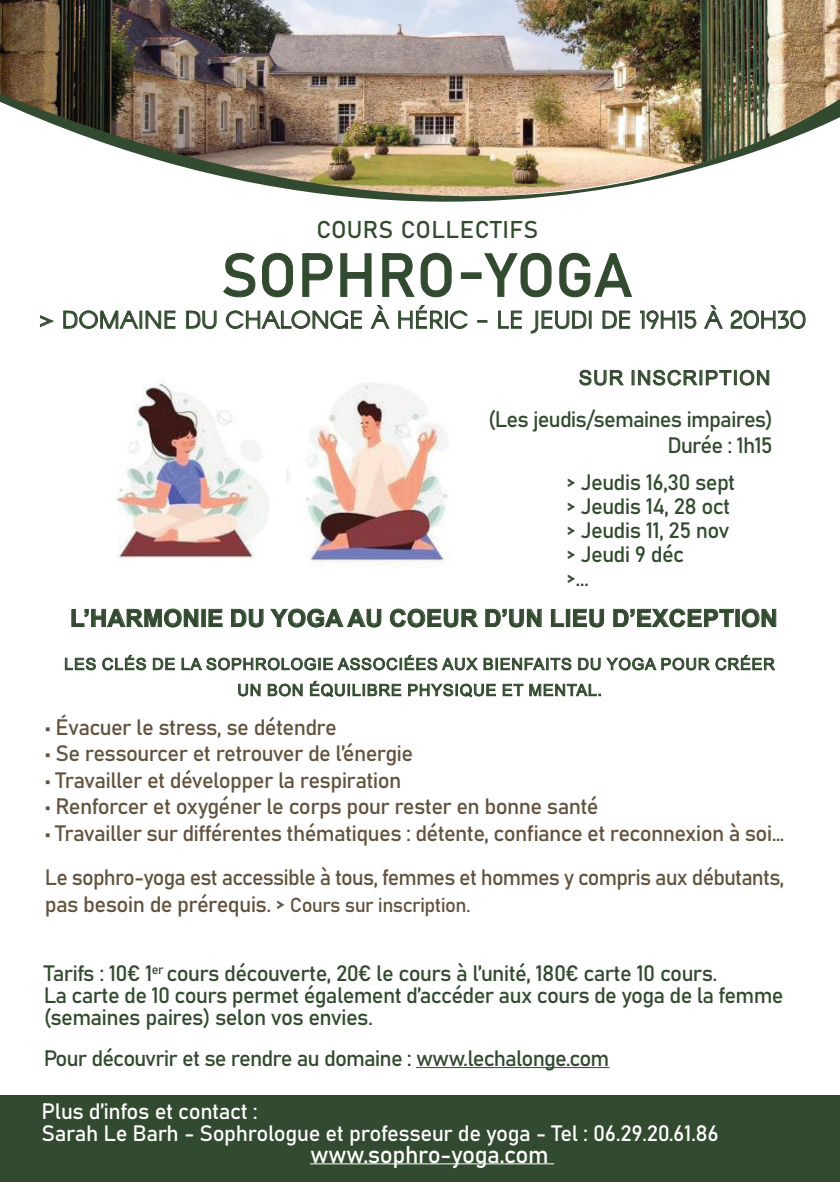
<style>
.page{position:relative;width:840px;height:1191px;background:#fff}
.page>*{position:absolute;margin:0;border:0;box-sizing:border-box;transform-origin:0 0}
.t1{font:60px "Bahnschrift";letter-spacing:.01em;color:#324a2f}
.t2{font:24px "Arcon";letter-spacing:.02em;color:#324a2f}
.t3{font:700 24px "Arial";letter-spacing:.015em;color:#324a2f}
.t4{font:24px "Bahnschrift";letter-spacing:-.02em;color:#fff}
.t5{font:24px "Bahnschrift";letter-spacing:.02em;color:#324a2f}
.t6{font:22px/44.4px "Bahnschrift";letter-spacing:-.03em;color:#62523e}
.t7{font:22px/24px "Bahnschrift";letter-spacing:-.03em;color:#324a2f}
.t8{font:22px/22px "Bahnschrift";letter-spacing:-.02em;color:#fff}
.t9{font:20px "Arial";letter-spacing:.055em;color:#324a2f}
.t10{font:16px/26px "Arial";letter-spacing:.055em;color:#324a2f;text-align:center}
.s1{font-size:20px}
</style>
<div class="page">
<img style="left:0;top:0;width:839px;height:26px">
<img style="left:0;top:26px;width:839px;height:348px">
<svg style="left:578px;top:369px;width:46px;height:17px"></svg>
<svg style="left:637px;top:369px;width:61px;height:17px"></svg>
<svg style="left:705px;top:369px;width:26px;height:17px"></svg>
<div style="left:733px;top:370px;width:3px;height:15px;border:1px solid #324a2f"></div>
<svg style="left:738px;top:369px;width:31px;height:17px"></svg>
<div style="left:0;top:1094px;width:839px;height:87px;background:#324a2f"></div>
<hr style="left:310px;top:1163px;width:244px;height:1px;background:#fff">
<svg style="left:71px;top:608px;width:128px;height:20px"></svg>
<div style="left:201px;top:609px;width:5px;height:18px;border:1px solid #324a2f"></div>
<svg style="left:208px;top:608px;width:15px;height:19px"></svg>
<svg style="left:231px;top:608px;width:151px;height:20px"></svg>
<svg style="left:390px;top:608px;width:152px;height:20px"></svg>
<svg style="left:551px;top:609px;width:13px;height:18px"></svg>
<div style="left:565px;top:609px;width:5px;height:18px;border:1px solid #324a2f"></div>
<svg style="left:573px;top:608px;width:31px;height:20px"></svg>
<svg style="left:613px;top:608px;width:121px;height:20px"></svg>
<svg style="left:741px;top:608px;width:35px;height:20px"></svg>
<svg style="left:222px;top:252px;width:71px;height:46px"></svg>
<svg style="left:301px;top:253px;width:32px;height:44px"></svg>
<div style="left:344px;top:272px;width:24px;height:7px;border:1px solid #324a2f"></div>
<svg style="left:381px;top:252px;width:71px;height:46px"></svg>
<div style="left:460px;top:272px;width:21px;height:7px;border:1px solid #324a2f"></div>
<svg style="left:483px;top:252px;width:68px;height:46px"></svg>
<svg style="left:558px;top:252px;width:74px;height:46px"></svg>
<svg style="left:64px;top:654px;width:111px;height:17px"></svg>
<svg style="left:181px;top:654px;width:595px;height:17px"></svg>
<svg style="left:238px;top:683px;width:23px;height:14px"></svg>
<svg style="left:267px;top:683px;width:36px;height:14px"></svg>
<svg style="left:310px;top:680px;width:91px;height:18px"></svg>
<svg style="left:408px;top:683px;width:88px;height:15px"></svg>
<svg style="left:502px;top:683px;width:98px;height:14px"></svg>
<img style="left:87px;top:357px;width:197px;height:202px">
<img style="left:286px;top:357px;width:197px;height:210px">
<hr style="left:416px;top:1067px;width:193px;height:1px;background:#324a2f">
<p class="t5" style="left:316px;top:211px;width:223px">Cours collectifs</p>
<h1 class="t1" style="left:221px;top:230px;width:412px">SOPHRO-YOGA</h1>
<p class="t2" style="left:40px;top:305px;width:767px">&gt; DOMAINE DU CHALONGE À H ÉRIC - LE JEUDI DE 19H15 À 20H30</p>
<p class="t9" style="left:578px;top:364px;width:193px">SUR INSCRIPTION</p>
<p class="t7" style="left:488px;top:404px;width:286px;line-height:26.4px;text-align:right">(Les jeudis/semaines impaires)<br>Durée : 1h15</p>
<p class="t7" style="left:566px;top:469px;width:170px">&gt; Jeudis 16,30 sept &gt; Jeudis 14, 28 oct &gt; Jeudis 11, 25 nov &gt; Jeudi 9 déc<br>&gt;...</p>
<p class="t3" style="left:70px;top:601px;width:708px">L’HARMONIE DU YOGA AU COEUR D’UN LIEU D’EXCEPTION</p>
<p class="t10" style="left:64px;top:651px;width:711px">LES CLÉS DE LA SOPHROLOGIE ASSOCIÉES AUX BIENFAITS DU YOGA POUR CRÉER<br>UN BON ÉQUILIBRE PHYSIQUE ET MENTAL.</p>
<p class="t6" style="left:45px;top:703px;width:293px">• Évacuer le stress, se détendre</p>
<p class="t6" style="left:45px;top:730px;width:369px">• Se ressourcer et retrouver de l’énergie</p>
<p class="t6" style="left:45px;top:756px;width:358px">• Travailler et développer la respiration</p>
<p class="t6" style="left:45px;top:783px;width:555px">• Renforcer et oxygéner le corps pour rester en bonne santé</p>
<p class="t6" style="left:45px;top:809px;width:740px">• Travailler sur différentes thématiques : détente, confiance et reconnexion à soi…<br>Le sophro-yoga est accessible à tous, femmes et hommes y compris aux débutants,</p>
<p class="t6" style="left:45px;top:880px;width:427px">pas besoin de prérequis. &gt; <span class="s1">Cours sur inscription.</span></p>
<p class="t7" style="left:44px;top:960px;width:741px;line-height:22px">Tarifs : 10€ 1<sup>er</sup> cours découverte, 20€ le cours à l’unité, 180€ carte 10 cours.<br>La carte de 10 cours permet également d’accéder aux cours de yoga de la femme (semaines paires) selon vos envies.</p>
<p class="t7" style="left:44px;top:1045px;width:567px">Pour découvrir et se rendre au domaine : www.lechalonge.com</p>
<p class="t8" style="left:42px;top:1098px;width:678px">Plus d’infos et contact :<br>Sarah Le Barh - Sophrologue et professeur de yoga - Tel : 06.29.20.61.86</p>
<p class="t4" style="left:310px;top:1136px;width:240px">www.sophro-yoga.com</p>
</div>
